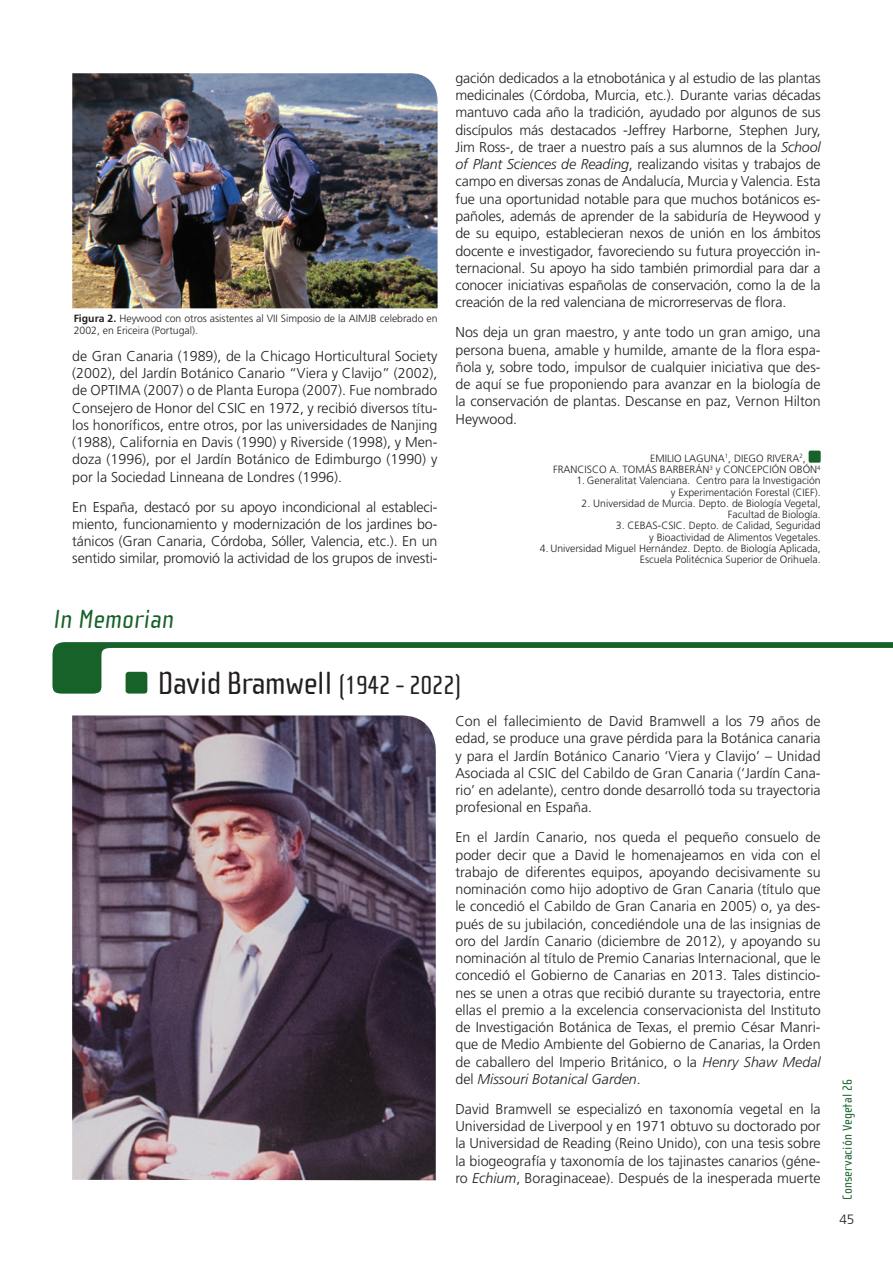
<style>
.page{position:relative;width:893px;height:1263px;background:#fff}
.page>*{position:absolute;margin:0;border:0;box-sizing:border-box;transform-origin:0 0}
.t1{font:33px "Cholla Sans";letter-spacing:-.02em;color:#231f20}
.t2{font:27px "Cholla Sans";color:#176229}
.t3{font:300 14.25px/17.2px "Frutiger";color:#231f20;text-align:justify}
.t4{font:13.5px "Cholla Sans";letter-spacing:.01em;color:#176229}
.t5{font:300 13.5px "Frutiger";color:#231f20}
.t6{font:300 10.5px/11.2px "Frutiger";color:#231f20}
.s1{font-weight:700}
.s2{font-style:italic}
.s3{font-size:27px}
</style>
<div class="page">
<img style="left:72px;top:73px;width:366px;height:235px">
<div style="left:808px;top:451px;width:13px;height:12px;background:#176229;border-radius:2px"></div>
<svg style="left:52px;top:642px;width:841px;height:52px"></svg>
<img style="left:72px;top:715px;width:364px;height:465px">
<p class="t6" style="left:74px;top:313px;width:365px"><span class="s1">Figura 2.</span> Heywood con otros asistentes al VII Simposio de la AIMJB celebrado en<br>2002, en Ericeira (Portugal).</p>
<p class="t3" style="left:72px;top:347px;width:367px">de Gran Canaria (1989), de la Chicago Horticultural Society (2002), del Jardín Botánico Canario “Viera y Clavijo” (2002), de OPTIMA (2007) o de Planta Europa (2007). Fue nombrado Consejero de Honor del CSIC en 1972, y recibió diversos títu&shy;los honoríficos, entre otros, por las universidades de Nanjing (1988), California en Davis (1990) y Riverside (1998), y Men&shy;doza (1996), por el Jardín Botánico de Edimburgo (1990) y por la Sociedad Linneana de Londres (1996).</p>
<p class="t3" style="left:72px;top:498px;width:367px">En España, destacó por su apoyo incondicional al estableci&shy;miento, funcionamiento y modernización de los jardines bo&shy;tánicos (Gran Canaria, Córdoba, Sóller, Valencia, etc.). En un sentido similar, promovió la actividad de los grupos de investi-</p>
<p class="t2" style="left:52px;top:604px;width:126px">In Memorian</p>
<p class="t3" style="left:455px;top:70px;width:367px">gación dedicados a la etnobotánica y al estudio de las plantas medicinales (Córdoba, Murcia, etc.). Durante varias décadas mantuvo cada año la tradición, ayudado por algunos de sus discípulos más destacados -Jeffrey Harborne, Stephen Jury, Jim Ross-, de traer a nuestro país a sus alumnos de la <span class="s2">School of Plant Sciences de Reading</span>, realizando visitas y trabajos de campo en diversas zonas de Andalucía, Murcia y Valencia. Esta fue una oportunidad notable para que muchos botánicos es&shy;pañoles, además de aprender de la sabiduría de Heywood y de su equipo, establecieran nexos de unión en los ámbitos docente e investigador, favoreciendo su futura proyección in&shy;ternacional. Su apoyo ha sido también primordial para dar a conocer iniciativas españolas de conservación, como la de la creación de la red valenciana de microrreservas de flora.</p>
<p class="t3" style="left:455px;top:324px;width:367px">Nos deja un gran maestro, y ante todo un gran amigo, una persona buena, amable y humilde, amante de la flora espa&shy;ñola y, sobre todo, impulsor de cualquier iniciativa que des&shy;de aquí se fue proponiendo para avanzar en la biología de la conservación de plantas. Descanse en paz, Vernon Hilton Heywood.</p>
<p class="t6" style="left:650px;top:453px;width:157px">EMILIO LAGUNA<sup>1</sup>, DIEGO RIVERA<sup>2</sup>,</p>
<p class="t6" style="left:553px;top:464px;width:269px">FRANCISCO A. TOMÁS BARBERÁN<sup>3</sup> y CONCEPCIÓN OBÓN<sup>4</sup></p>
<p class="t6" style="left:576px;top:475px;width:246px">1. Generalitat Valenciana. Centro para la Investigación</p>
<p class="t6" style="left:671px;top:486px;width:151px">y Experimentación Forestal (CIEF).</p>
<p class="t6" style="left:582px;top:498px;width:241px">2. Universidad de Murcia. Depto. de Biología Vegetal,</p>
<p class="t6" style="left:728px;top:509px;width:94px">Facultad de Biología.</p>
<p class="t6" style="left:616px;top:520px;width:206px">3. CEBAS-CSIC. Depto. de Calidad, Seguridad</p>
<p class="t6" style="left:649px;top:531px;width:173px">y Bioactividad de Alimentos Vegetales.</p>
<p class="t6" style="left:540px;top:543px;width:282px">4. Universidad Miguel Hernández. Depto. de Biología Aplicada,</p>
<p class="t6" style="left:640px;top:554px;width:182px">Escuela Politécnica Superior de Orihuela.</p>
<p class="t1" style="left:158px;top:665px;width:306px">David Bramwell <span class="s3">(1942 - 2022)</span></p>
<p class="t3" style="left:455px;top:713px;width:367px">Con el fallecimiento de David Bramwell a los 79 años de edad, se produce una grave pérdida para la Botánica canaria y para el Jardín Botánico Canario ‘Viera y Clavijo’ – Unidad Asociada al CSIC del Cabildo de Gran Canaria (‘Jardín Cana&shy;rio’ en adelante), centro donde desarrolló toda su trayectoria profesional en España.</p>
<p class="t3" style="left:455px;top:829px;width:367px">En el Jardín Canario, nos queda el pequeño consuelo de poder decir que a David le homenajeamos en vida con el trabajo de diferentes equipos, apoyando decisivamente su nominación como hijo adoptivo de Gran Canaria (título que le concedió el Cabildo de Gran Canaria en 2005) o, ya des&shy;pués de su jubilación, concediéndole una de las insignias de oro del Jardín Canario (diciembre de 2012), y apoyando su nominación al título de Premio Canarias Internacional, que le concedió el Gobierno de Canarias en 2013. Tales distincio&shy;nes se unen a otras que recibió durante su trayectoria, entre ellas el premio a la excelencia conservacionista del Instituto de Investigación Botánica de Texas, el premio César Manri&shy;que de Medio Ambiente del Gobierno de Canarias, la Orden de caballero del Imperio Británico, o la <span class="s2">Henry Shaw Medal </span>del <span class="s2">Missouri Botanical Garden</span>.</p>
<p class="t3" style="left:455px;top:1101px;width:367px">David Bramwell se especializó en taxonomía vegetal en la Universidad de Liverpool y en 1971 obtuvo su doctorado por la Universidad de Reading (Reino Unido), con una tesis sobre la biogeografía y taxonomía de los tajinastes canarios (géne&shy;ro <span class="s2">Echium</span>, Boraginaceae). Después de la inesperada muerte</p>
<p class="t4" style="left:840px;top:1200px;width:123px;rotate:-90deg">Conservación Vegetal 26</p>
<p class="t5" style="left:839px;top:1212px;width:17px">45</p>
</div>
